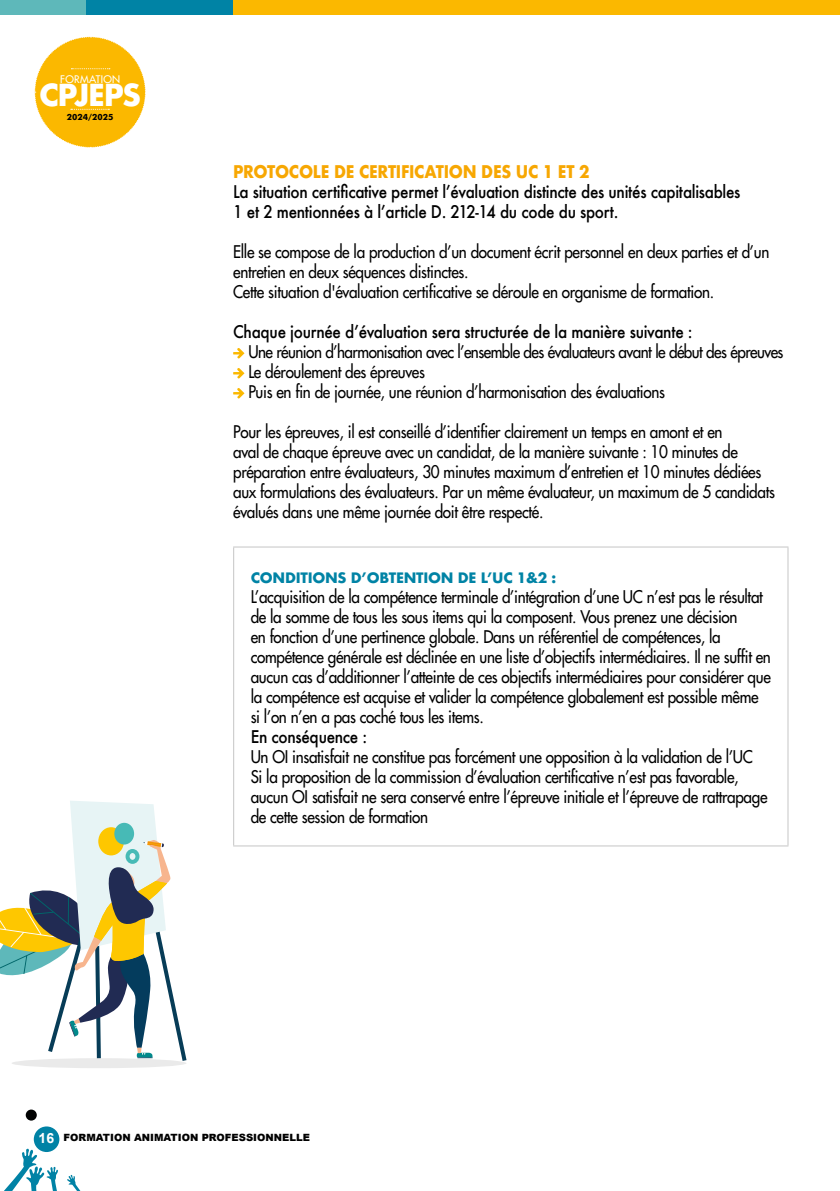
<style>
.page{position:relative;width:840px;height:1191px;background:#fff}
.page>*{position:absolute;margin:0;border:0;box-sizing:border-box;transform-origin:0 0}
.t1{font:700 29.6px "Futura";letter-spacing:-.05em;color:#fff}
.t2{font:17px/20px "Futura";letter-spacing:-.02em;color:#000;scale:.9 1}
.t3{font:500 17px/20px "Futura";letter-spacing:-.02em;color:#000;scale:.9 1}
.t4{font:700 17px "Futura";letter-spacing:-.02em;color:#f7a702;scale:.9 1}
.t5{font:700 14px "Futura";letter-spacing:-.02em;color:#0083a5}
.t6{font:10.2px "Futura";letter-spacing:.03em;color:#fff}
.t7{font:900 10px "Arial";color:#000}
.t8{font:700 8.6px "Futura BT";color:#000}
.s1{font-weight:700;font-size:14px;color:#fff}
</style>
<div class="page">
<svg style="left:0;top:801px;width:187px;height:264px"></svg>
<div style="left:98px;top:827px;width:26px;height:28px;background:#fec700;border-radius:50%"></div>
<div style="left:114px;top:823px;width:20px;height:21px;background:#47bab6;border-radius:50%"></div>
<div style="left:125px;top:849px;width:14px;height:15px;border:4px solid #47bab6;border-radius:50%"></div>
<div style="left:12px;top:1058px;width:174px;height:10px;background:#eaeaea;border-radius:50%"></div>
<svg style="left:233px;top:348px;width:11px;height:10px"></svg>
<svg style="left:233px;top:368px;width:11px;height:10px"></svg>
<svg style="left:233px;top:388px;width:11px;height:10px"></svg>
<hr style="left:233px;top:546px;width:555px;height:1px;background:#c6c6c6">
<hr style="left:233px;top:547px;width:1px;height:298px;background:#c6c6c6">
<hr style="left:787px;top:547px;width:1px;height:298px;background:#c6c6c6">
<hr style="left:233px;top:845px;width:555px;height:1px;background:#c6c6c6">
<div style="left:34px;top:1126px;width:25px;height:26px;background:#0082a5;border-radius:50%"></div>
<div style="left:26px;top:1109px;width:11px;height:11px;background:#010202;border-radius:50%"></div>
<svg style="left:4px;top:1147px;width:77px;height:44px"></svg>
<div style="left:0;top:0;width:839px;height:15px;background:#fbb800"></div>
<div style="left:0;top:0;width:233px;height:15px;background:#0083a5"></div>
<div style="left:0;top:0;width:85px;height:15px;background:#5eb8ba"></div>
<svg style="left:34px;top:36px;width:112px;height:112px"></svg>
<p class="t6" style="left:60px;top:73px;width:61px">FORMATION</p>
<h1 class="t1" style="left:39px;top:73px;width:104px">CPJEPS</h1>
<p class="t8" style="left:67px;top:111px;width:48px">2024/2025</p>
<p class="t4" style="left:233px;top:160px;width:397px">PROTOCOLE DE CERTIFICATION DES UC 1 ET 2</p>
<p class="t3" style="left:233px;top:182px;width:565px">La situation certificative permet l’évaluation distincte des unités capitalisables<br>1 et 2 mentionnées à l’article D. 212-14 du code du sport.</p>
<p class="t2" style="left:233px;top:242px;width:597px">Elle se compose de la production d’un document écrit personnel en deux parties et d’un entretien en deux séquences distinctes.<br>Cette situation d'évaluation certificative se déroule en organisme de formation.</p>
<p class="t3" style="left:233px;top:322px;width:511px">Chaque journée d’évaluation sera structurée de la manière suivante :</p>
<p class="t2" style="left:248px;top:342px;width:595px">Une réunion d’harmonisation avec l’ensemble des évaluateurs avant le début des épreuves<br>Le déroulement des épreuves<br>Puis en fin de journée, une réunion d’harmonisation des évaluations</p>
<p class="t2" style="left:233px;top:422px;width:603px">Pour les épreuves, il est conseillé d’identifier clairement un temps en amont et en<br>aval de chaque épreuve avec un candidat, de la manière suivante : 10 minutes de préparation entre évaluateurs, 30 minutes maximum d’entretien et 10 minutes dédiées aux formulations des évaluateurs. Par un même évaluateur, un maximum de 5 candidats évalués dans une même journée doit être respecté.</p>
<p class="t5" style="left:250px;top:568px;width:307px">CONDITIONS D’OBTENTION DE L’UC 1&amp;2 :</p>
<p class="t2" style="left:250px;top:587px;width:579px">L’acquisition de la compétence terminale d’intégration d’une UC n’est pas le résultat de la somme de tous les sous items qui la composent. Vous prenez une décision<br>en fonction d’une pertinence globale. Dans un référentiel de compétences, la compétence générale est déclinée en une liste d’objectifs intermédiaires. Il ne suffit en aucun cas d’additionner l’atteinte de ces objectifs intermédiaires pour considérer que la compétence est acquise et valider la compétence globalement est possible même si l’on n’en a pas coché tous les items.</p>
<p class="t3" style="left:250px;top:726px;width:131px">En conséquence :</p>
<p class="t2" style="left:250px;top:747px;width:575px">Un OI insatisfait ne constitue pas forcément une opposition à la validation de l’UC Si la proposition de la commission d’évaluation certificative n’est pas favorable, aucun OI satisfait ne sera conservé entre l’épreuve initiale et l’épreuve de rattrapage de cette session de formation</p>
<p class="t7" style="left:39px;top:1130px;width:273px"><span class="s1">16</span> FORMATION ANIMATION PROFESSIONNELLE</p>
</div>
